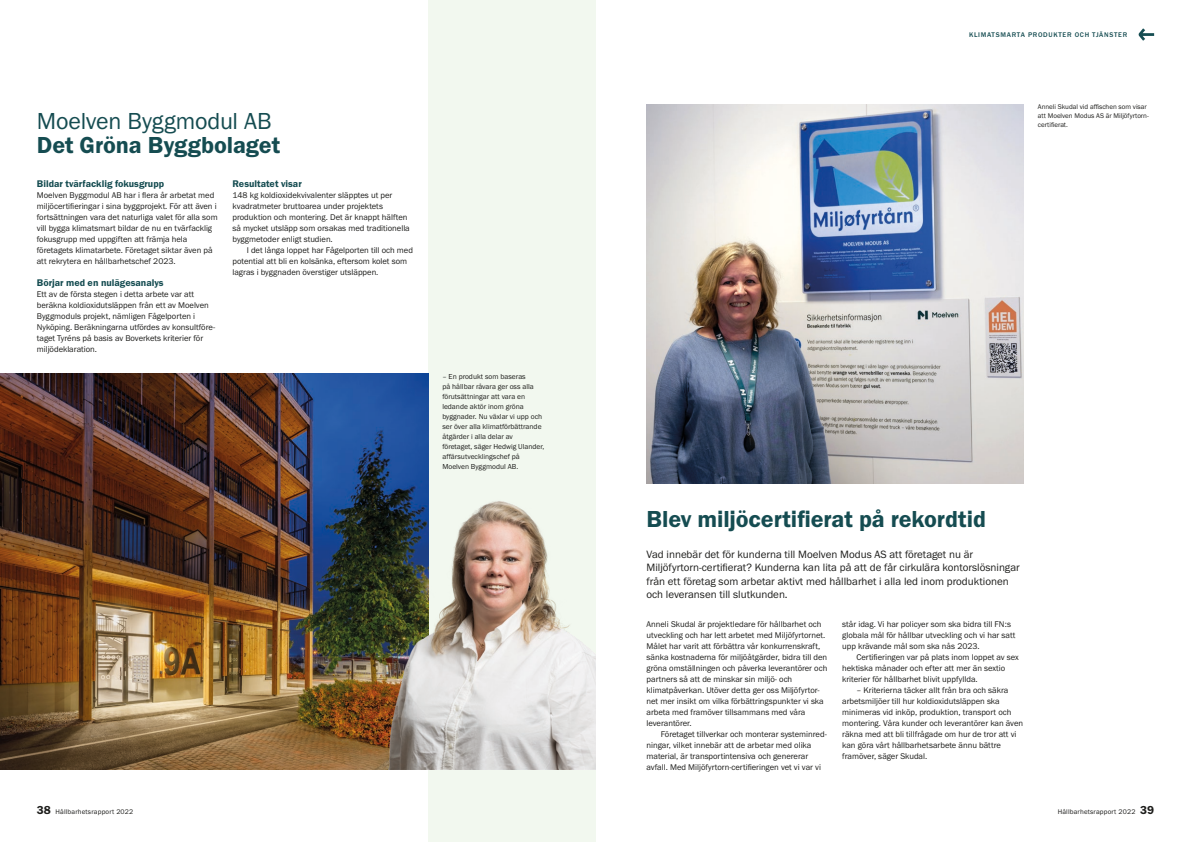
<style>
.page{position:relative;width:1191px;height:842px;background:#fff}
.page>*{position:absolute;margin:0;border:0;box-sizing:border-box;transform-origin:0 0}
.t1{font:24px "Franklin Gothic URW Dem";letter-spacing:-.005em;color:#154c51}
.t2{font:24px "Franklin Gothic URW Boo";letter-spacing:-.01em;color:#154c51}
.t3{font:11px/13.2px "Franklin Gothic URW Boo";color:#1d1d1b}
.t4{font:10px "Franklin Gothic URW Dem";color:#154c51}
.t5{font:8.6px/11px "Franklin Gothic URW Boo";color:#1d1d1b}
.t6{font:7.5px/10px "Franklin Gothic URW Boo";color:#1d1d1b}
.t7{font:7px/9px "Franklin Gothic URW Boo";color:#1d1d1b}
.t8{font:7px "Franklin Gothic URW Boo";letter-spacing:.025em;color:#1d1d1b}
.t9{font:500 7px "Franklin Gothic URW";letter-spacing:.09em;color:#154c51}
.s1{font-family:"Franklin Gothic URW Dem";font-size:12px}
</style>
<div class="page">
<div style="left:428px;top:0;width:167px;height:842px;background:#f2f8ef"></div>
<img style="left:646px;top:104px;width:377px;height:380px">
<img style="left:0;top:374px;width:428px;height:396px">
<img style="left:264px;top:495px;width:331px;height:275px">
<svg style="left:1138px;top:28px;width:16px;height:13px"></svg>
<h1 class="t2" style="left:37px;top:106px;width:236px">Moelven Byggmodul AB</h1>
<h1 class="t1" style="left:37px;top:131px;width:245px">Det Gröna Byggbolaget</h1>
<p class="t4" style="left:37px;top:177px;width:129px">Bildar tvärfacklig fokusgrupp</p>
<p class="t5" style="left:37px;top:189px;width:182px">Moelven Byggmodul AB har i flera år arbetat med miljöcertifieringar i sina byggprojekt. För att även i fortsättningen vara det naturliga valet för alla som vill bygga klimatsmart bildar de nu en tvärfacklig fokusgrupp med uppgiften att främja hela företagets klimatarbete. Företaget siktar även på att rekrytera en hållbarhetschef 2023.</p>
<p class="t4" style="left:37px;top:276px;width:128px">Börjar med en nulägesanalys</p>
<p class="t5" style="left:37px;top:288px;width:180px">Ett av de första stegen i detta arbete var att beräkna koldioxidutsläppen från ett av Moelven Byggmoduls projekt, nämligen Fågelporten i Nyköping. Beräkningarna utfördes av konsultföre&shy;taget Tyréns på basis av Boverkets kriterier för miljödeklaration.</p>
<p class="t4" style="left:232px;top:177px;width:71px">Resultatet visar</p>
<p class="t5" style="left:232px;top:189px;width:179px">148 kg koldioxidekvivalenter släpptes ut per kvadratmeter bruttoarea under projektets produktion och montering. Det är knappt hälften så mycket utsläpp som orsakas med traditionella byggmetoder enligt studien.</p>
<p class="t5" style="left:232px;top:244px;width:182px;text-indent:14px">I det långa loppet har Fågelporten till och med potential att bli en kolsänka, eftersom kolet som lagras i byggnaden överstiger utsläppen.</p>
<p class="t6" style="left:442px;top:371px;width:104px">– En produkt som baseras<br>på hållbar råvara ger oss alla förutsättningar att vara en ledande aktör inom gröna byggnader. Nu växlar vi upp och ser över alla klimatförbättrande åtgärder i alla delar av företaget, säger Hedwig Ulander, affärsutvecklingschef på<br>Moelven Byggmodul AB.</p>
<p class="t9" style="left:969px;top:30px;width:11px">KLIMATSMARTA</p>
<p class="t9" style="left:1028px;top:30px;width:11px">PROD</p>
<p class="t9" style="left:1048px;top:30px;width:11px">UKTER</p>
<p class="t9" style="left:1074px;top:30px;width:6px">OCH</p>
<p class="t9" style="left:1092px;top:30px;width:13px">TJÄNSTER</p>
<p class="t7" style="left:1037px;top:102px;width:112px">Anneli Skudal vid affischen som visar att Moelven Modus AS är Miljöfyrtorn&shy;certifierat.</p>
<h1 class="t1" style="left:646px;top:505px;width:341px">Blev miljöcertifierat på rekordtid</h1>
<p class="t3" style="left:646px;top:548px;width:375px">Vad innebär det för kunderna till Moelven Modus AS att företaget nu är Miljöfyrtorn-certifierat? Kunderna kan lita på att de får cirkulära kontorslösningar från ett företag som arbetar aktivt med hållbarhet i alla led inom produktionen och leveransen till slutkunden.</p>
<p class="t5" style="left:646px;top:618px;width:182px">Anneli Skudal är projektledare för hållbarhet och utveckling och har lett arbetet med Miljöfyrtornet.<br>Målet har varit att förbättra vår konkurrenskraft, sänka kostnaderna för miljöåtgärder, bidra till den gröna omställningen och påverka leverantörer och partners så att de minskar sin miljö- och klimatpåverkan. Utöver detta ger oss Miljöfyrtor&shy;net mer insikt om vilka förbättringspunkter vi ska arbeta med framöver tillsammans med våra leverantörer.</p>
<p class="t5" style="left:646px;top:728px;width:182px;text-indent:14px">Företaget tillverkar och monterar systeminred&shy;ningar, vilket innebär att de arbetar med olika material, är transportintensiva och genererar avfall. Med Miljöfyrtorn-certifieringen vet vi var vi</p>
<p class="t5" style="left:842px;top:618px;width:175px">står idag. Vi har policyer som ska bidra till FN:s globala mål för hållbar utveckling och vi har satt upp krävande mål som ska nås 2023.</p>
<p class="t5" style="left:842px;top:651px;width:178px;text-indent:14px">Certifieringen var på plats inom loppet av sex hektiska månader och efter att mer än sextio kriterier för hållbarhet blivit uppfyllda.</p>
<p class="t5" style="left:842px;top:684px;width:182px;text-indent:14px">– Kriterierna täcker allt från bra och säkra arbetsmiljöer till hur koldioxidutsläppen ska minimeras vid inköp, produktion, transport och montering. Våra kunder och leverantörer kan även räkna med att bli tillfrågade om hur de tror att vi kan göra vårt hållbarhetsarbete ännu bättre framöver, säger Skudal.</p>
<p class="t8" style="left:37px;top:807px;width:98px"><span class="s1">38</span> Hållbarhetsrapport 2022</p>
<p class="t8" style="left:1057px;top:807px;width:98px">Hållbarhetsrapport 2022 <span class="s1">39</span></p>
</div>
